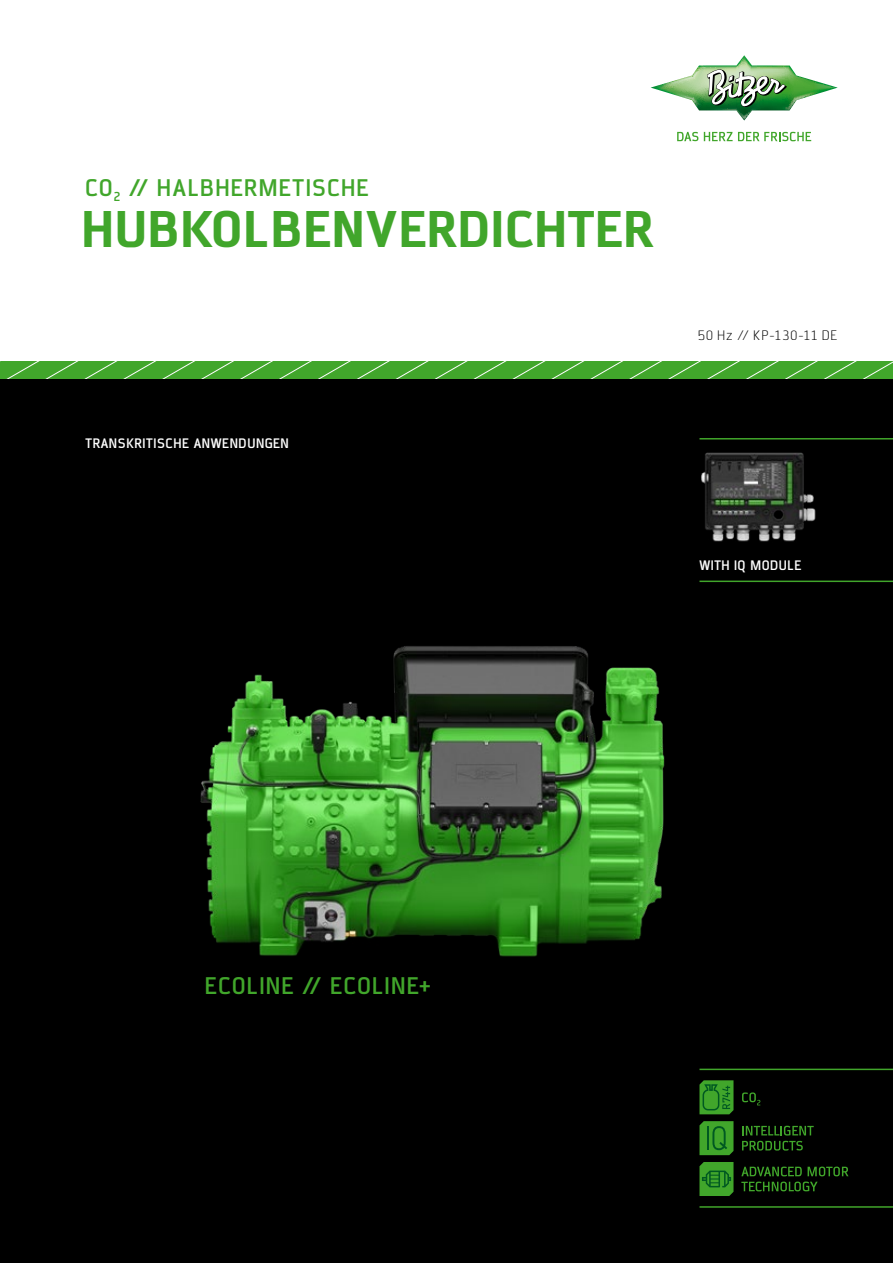
<style>
.page{position:relative;width:893px;height:1263px;background:#fff}
.page>*{position:absolute;margin:0;border:0;box-sizing:border-box;transform-origin:0 0}
.t1{font:800 45px "AF Diwa";letter-spacing:.06em;color:#41a62b}
.t2{font:700 21px "AF Diwa";letter-spacing:.055em;color:#41a62b}
.t3{font:700 12px "AF Diwa";letter-spacing:.05em;color:#fff}
.t4{font:300 12px "AF Diwa";letter-spacing:.04em;color:#000}
</style>
<div class="page">
<div style="left:0;top:378px;width:893px;height:885px;background:#000"></div>
<svg style="left:0;top:361px;width:893px;height:17px;background:#4aaa35"></svg>
<svg style="left:677px;top:132px;width:21px;height:9px"></svg>
<svg style="left:704px;top:132px;width:107px;height:9px"></svg>
<svg style="left:651px;top:55px;width:187px;height:65px"></svg>
<img style="left:200px;top:646px;width:465px;height:311px">
<hr style="left:699px;top:1068px;width:194px;height:2px;background:#41a62b">
<svg style="left:699px;top:1080px;width:34px;height:34px"></svg>
<svg style="left:742px;top:1092px;width:18px;height:13px"></svg>
<svg style="left:699px;top:1121px;width:34px;height:34px"></svg>
<hr style="left:707px;top:1126px;width:2px;height:24px;background:#005921">
<svg style="left:742px;top:1126px;width:72px;height:9px"></svg>
<svg style="left:742px;top:1141px;width:61px;height:9px"></svg>
<svg style="left:699px;top:1162px;width:34px;height:34px"></svg>
<svg style="left:741px;top:1166px;width:107px;height:25px"></svg>
<hr style="left:699px;top:1206px;width:194px;height:2px;background:#41a62b">
<hr style="left:699px;top:438px;width:194px;height:1px;background:#41a62b">
<img style="left:701px;top:452px;width:115px;height:90px">
<hr style="left:699px;top:581px;width:194px;height:1px;background:#41a62b">
<p class="t2" style="left:85px;top:174px;width:285px">CO<sub>2</sub> // HALBHERMETISCHE</p>
<h1 class="t1" style="left:82px;top:197px;width:572px">HUBKOLBENVERDICHTER</h1>
<p class="t3" style="left:85px;top:436px;width:205px">TRANSKRITISCHE ANWENDUNGEN</p>
<p class="t4" style="left:698px;top:328px;width:141px">50 Hz // KP-130-11 DE</p>
<p class="t3" style="left:699px;top:557px;width:103px">WITH IQ MODULE</p>
<p class="t2" style="left:205px;top:972px;width:228px">ECOLINE // ECOLINE+</p>
</div>
